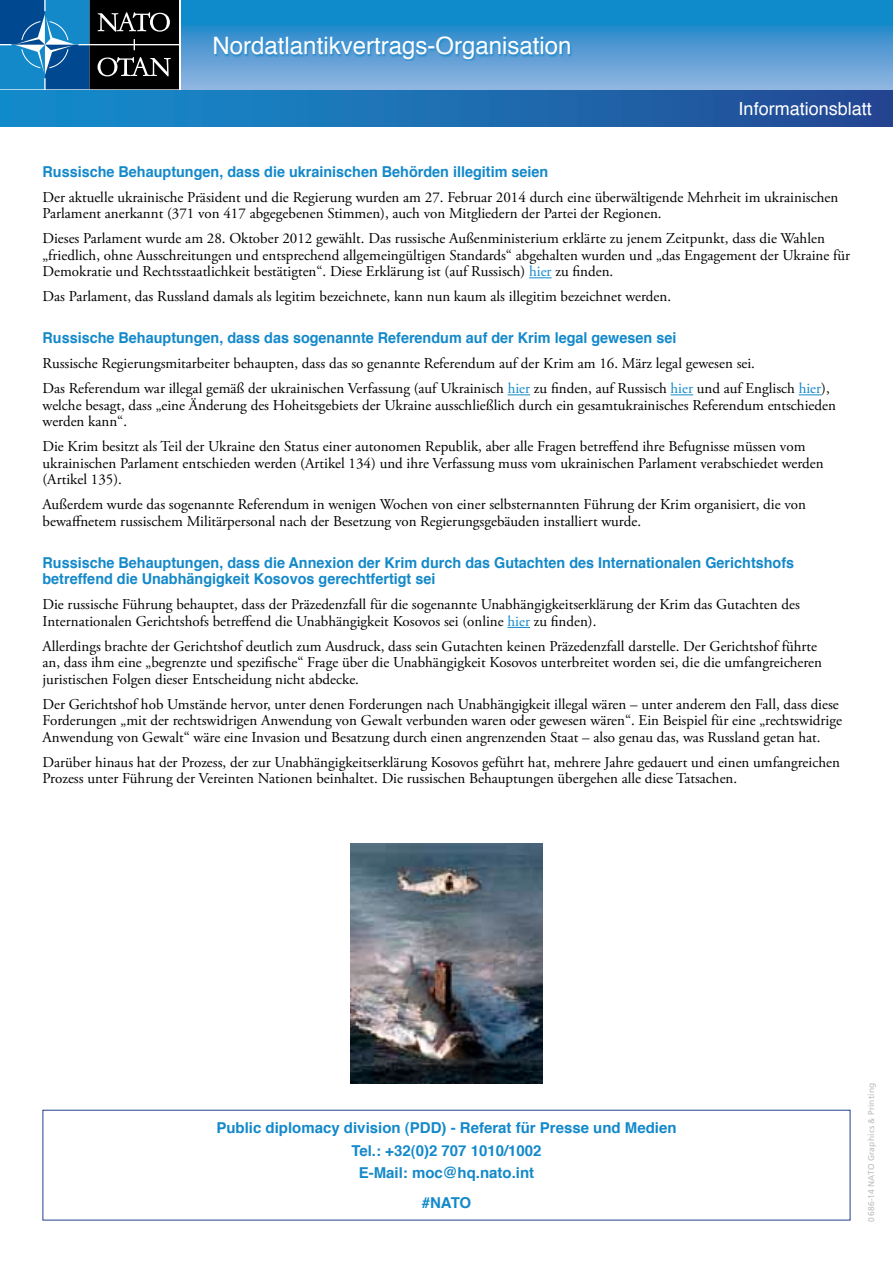
<style>
.page{position:relative;width:893px;height:1263px;background:#fff}
.page>*{position:absolute;margin:0;border:0;box-sizing:border-box;transform-origin:0 0}
.t1{font:24px "Helvetica";color:#fff}
.t2{font:18px "Helvetica";color:#fff}
.t3{font:15px/16.5px "Adobe Garamond Pro";color:#000}
.t4{font:700 15px/16.5px "Helvetica";color:#1389ca;scale:.96 1}
.t5{font:700 15px/22.5px "Helvetica";color:#1389ca;text-align:center}
.t6{font:8.4px "Frutiger";letter-spacing:.02em;color:#bbbdc0}
.s1{color:#1389ca}
</style>
<div class="page">
<svg style="left:181px;top:0;width:712px;height:89px;background:#4599d2"></svg>
<svg style="left:0;top:89px;width:180px;height:2px"></svg>
<svg style="left:0;top:0;width:179px;height:89px;background:#1f4a69"></svg>
<div style="left:215px;top:37px;width:357px;height:24px;background:#1389ca;opacity:.75"></div>
<div style="left:0;top:91px;width:893px;height:36px;background:linear-gradient(to right,#1491cf,#244993)"></div>
<svg style="left:529px;top:277px;width:23px;height:1px"></svg>
<svg style="left:508px;top:394px;width:22px;height:1px"></svg>
<svg style="left:671px;top:394px;width:22px;height:1px"></svg>
<svg style="left:799px;top:394px;width:22px;height:1px"></svg>
<svg style="left:507px;top:627px;width:23px;height:1px"></svg>
<img style="left:350px;top:843px;width:193px;height:240px">
<h1 class="t1" style="left:213px;top:27px;width:360px">Nordatlantikvertrags-Organisation</h1>
<p class="t2" style="left:739px;top:95px;width:135px">Informationsblatt</p>
<p class="t4" style="left:43px;top:163px;width:528px">Russische Behauptungen, dass die ukrainischen Behörden illegitim seien</p>
<p class="t3" style="left:43px;top:189px;width:797px">Der aktuelle ukrainische Präsident und die Regierung wurden am 27. Februar 2014 durch eine überwältigende Mehrheit im ukrainischen<br>Parlament anerkannt (371 von 417 abgegebenen Stimmen), auch von Mitgliedern der Partei der Regionen.</p>
<p class="t3" style="left:43px;top:231px;width:809px">Dieses Parlament wurde am 28. Oktober 2012 gewählt. Das russische Außenministerium erklärte zu jenem Zeitpunkt, dass die Wahlen „friedlich, ohne Ausschreitungen und entsprechend allgemeingültigen Standards“ abgehalten wurden und „das Engagement der Ukraine für<br>Demokratie und Rechtsstaatlichkeit bestätigten“. Diese Erklärung ist (auf Russisch) <span class="s1">hier</span> zu finden.</p>
<p class="t3" style="left:43px;top:289px;width:630px">Das Parlament, das Russland damals als legitim bezeichnete, kann nun kaum als illegitim bezeichnet werden.</p>
<p class="t4" style="left:43px;top:330px;width:662px">Russische Behauptungen, dass das sogenannte Referendum auf der Krim legal gewesen sei</p>
<p class="t3" style="left:43px;top:352px;width:789px;line-height:25px">Russische Regierungsmitarbeiter behaupten, dass das so genannte Referendum auf der Krim am 16. März legal gewesen sei.<br>Das Referendum war illegal gemäß der ukrainischen Verfassung (auf Ukrainisch <span class="s1">hier</span> zu finden, auf Russisch <span class="s1">hier</span> und auf Englisch <span class="s1">hier</span>),</p>
<p class="t3" style="left:43px;top:397px;width:795px">welche besagt, dass „eine Änderung des Hoheitsgebiets der Ukraine ausschließlich durch ein gesamtukrainisches Referendum entschieden werden kann“.</p>
<p class="t3" style="left:43px;top:439px;width:783px">Die Krim besitzt als Teil der Ukraine den Status einer autonomen Republik, aber alle Fragen betreffend ihre Befugnisse müssen vom ukrainischen Parlament entschieden werden (Artikel 134) und ihre Verfassung muss vom ukrainischen Parlament verabschiedet werden (Artikel 135).</p>
<p class="t3" style="left:43px;top:497px;width:765px">Außerdem wurde das sogenannte Referendum in wenigen Wochen von einer selbsternannten Führung der Krim organisiert, die von bewaffnetem russischem Militärpersonal nach der Besetzung von Regierungsgebäuden installiert wurde.</p>
<p class="t4" style="left:43px;top:555px;width:784px">Russische Behauptungen, dass die Annexion der Krim durch das Gutachten des Internationalen Gerichtshofs betreffend die Unabhängigkeit Kosovos gerechtfertigt sei</p>
<p class="t3" style="left:43px;top:597px;width:759px">Die russische Führung behauptet, dass der Präzedenzfall für die sogenannte Unabhängigkeitserklärung der Krim das Gutachten des<br>Internationalen Gerichtshofs betreffend die Unabhängigkeit Kosovos sei (online <span class="s1">hier</span> zu finden).</p>
<p class="t3" style="left:43px;top:638px;width:781px">Allerdings brachte der Gerichtshof deutlich zum Ausdruck, dass sein Gutachten keinen Präzedenzfall darstelle. Der Gerichtshof führte an, dass ihm eine „begrenzte und spezifische“ Frage über die Unabhängigkeit Kosovos unterbreitet worden sei, die die umfangreicheren juristischen Folgen dieser Entscheidung nicht abdecke.</p>
<p class="t3" style="left:43px;top:696px;width:801px">Der Gerichtshof hob Umstände hervor, unter denen Forderungen nach Unabhängigkeit illegal wären – unter anderem den Fall, dass diese<br>Forderungen „mit der rechtswidrigen Anwendung von Gewalt verbunden waren oder gewesen wären“. Ein Beispiel für eine „rechtswidrige<br>Anwendung von Gewalt“ wäre eine Invasion und Besatzung durch einen angrenzenden Staat – also genau das, was Russland getan hat.</p>
<p class="t3" style="left:43px;top:754px;width:799px">Darüber hinaus hat der Prozess, der zur Unabhängigkeitserklärung Kosovos geführt hat, mehrere Jahre gedauert und einen umfangreichen<br>Prozess unter Führung der Vereinten Nationen beinhaltet. Die russischen Behauptungen übergehen alle diese Tatsachen.</p>
<p class="t5" style="left:216px;top:1117px;width:462px">Public diplomacy division (PDD) - Referat für Presse und Medien<br>Tel.: +32(0)2 707 1010/1002<br>E-Mail: moc@hq.nato.int</p>
<p class="t5" style="left:422px;top:1192px;width:51px">#NATO</p>
<p class="t6" style="left:866px;top:1221px;width:140px;rotate:-90deg">0686-14 NATO Graphics &amp; Printing</p>
</div>
